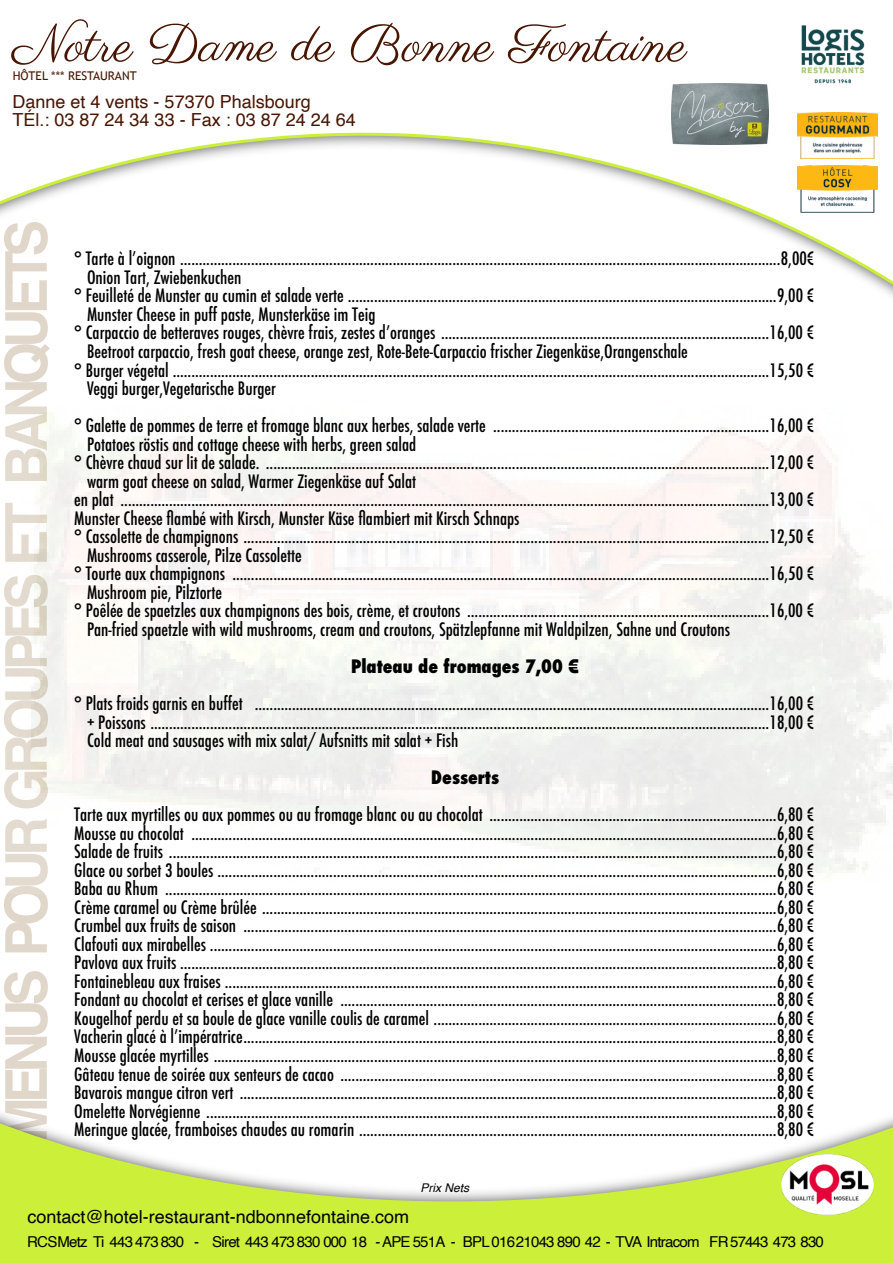
<style>
.page{position:relative;width:893px;height:1263px;background:#fff}
.page>*{position:absolute;margin:0;border:0;box-sizing:border-box;transform-origin:0 0}
.t1{font:700 57.75px "Helvetica";letter-spacing:-.11em;color:#e0d7ca;scale:.95 1}
.t2{font:52.65px "Parisienne";color:#471500}
.t3{font:500 condensed 18px/18.6px "Futura";color:#000;text-align:justify}
.t4{font:18px/18px "Helvetica";color:#471500}
.t5{font:18px "Helvetica";color:#000}
.t6{font:800 condensed 18px "Futura";color:#000}
.t7{font:15px "Helvetica";letter-spacing:-.05em;color:#000}
.t8{font:12px "Trebuchet MS";color:#471500}
.t9{font:italic 12px "Helvetica";color:#000}
</style>
<div class="page">
<svg style="left:0;top:1113px;width:893px;height:150px;fill:#ccf03a"></svg>
<svg style="left:0;top:83px;width:893px;height:213px"></svg>
<img style="left:782px;top:25px;width:102px;height:64px">
<img style="left:782px;top:1154px;width:91px;height:60px">
<img style="left:798px;top:112px;width:79px;height:47px">
<img style="left:672px;top:84px;width:96px;height:60px">
<img style="left:798px;top:165px;width:79px;height:47px">
<h2 class="t2" style="left:13px;top:12px;width:676px">Notre Dame de Bonne Fontaine</h2>
<p class="t8" style="left:13px;top:71px;width:125px">HÔTEL *** RESTAURANT</p>
<p class="t4" style="left:13px;top:94px;width:345px">Danne et 4 vents - 57370 Phalsbourg<br>TÉl.: 03 87 24 34 33 - Fax : 03 87 24 24 64</p>
<h1 class="t1" style="left:3px;top:1143px;width:973px;rotate:-90deg">MENUS POUR GROUPES ET BANQUETS</h1>
<p class="t3" style="left:74px;top:250px;width:742px">° Tarte à lʼoignon .................................................................................................................................................................8,00€</p>
<p class="t3" style="left:87px;top:269px;width:156px">Onion Tart, Zwiebenkuchen</p>
<p class="t3" style="left:74px;top:287px;width:742px">° Feuilleté de Munster au cumin et salade verte ...................................................................................................................9,00 €</p>
<p class="t3" style="left:87px;top:306px;width:290px">Munster Cheese in puff paste, Munsterkäse im Teig</p>
<p class="t3" style="left:74px;top:325px;width:741px">° Carpaccio de betteraves rouges, chèvre frais, zestes dʼoranges ........................................................................................16,00 €</p>
<p class="t3" style="left:87px;top:343px;width:602px">Beetroot carpaccio, fresh goat cheese, orange zest, Rote-Bete-Carpaccio frischer Ziegenkäse,Orangenschale</p>
<p class="t3" style="left:74px;top:362px;width:742px">° Burger végetal ................................................................................................................................................................15,50 €</p>
<p class="t3" style="left:87px;top:380px;width:191px">Veggi burger,Vegetarische Burger</p>
<p class="t3" style="left:74px;top:417px;width:741px">° Galette de pommes de terre et fromage blanc aux herbes, salade verte ..........................................................................16,00 €</p>
<p class="t3" style="left:87px;top:436px;width:331px">Potatoes röstis and cottage cheese with herbs, green salad</p>
<p class="t3" style="left:74px;top:454px;width:742px">° Chèvre chaud sur lit de salade. .......................................................................................................................................12,00 €</p>
<p class="t3" style="left:87px;top:473px;width:331px">warm goat cheese on salad, Warmer Ziegenkäse auf Salat</p>
<p class="t3" style="left:74px;top:491px;width:742px">en plat ..............................................................................................................................................................................13,00 €</p>
<p class="t3" style="left:74px;top:510px;width:447px">Munster Cheese flambé with Kirsch, Munster Käse flambiert mit Kirsch Schnaps</p>
<p class="t3" style="left:74px;top:528px;width:742px">° Cassolette de champignons .............................................................................................................................................12,50 €</p>
<p class="t3" style="left:87px;top:547px;width:216px">Mushrooms casserole, Pilze Cassolette</p>
<p class="t3" style="left:74px;top:565px;width:742px">° Tourte aux champignons ................................................................................................................................................16,50 €</p>
<p class="t3" style="left:87px;top:584px;width:137px">Mushroom pie, Pilztorte</p>
<p class="t3" style="left:74px;top:602px;width:741px">° Poêlée de spaetzles aux champignons des bois, crème, et croutons .................................................................................16,00 €</p>
<p class="t3" style="left:87px;top:621px;width:644px">Pan-fried spaetzle with wild mushrooms, cream and croutons, Spätzlepfanne mit Waldpilzen, Sahne und Croutons</p>
<p class="t6" style="left:351px;top:658px;width:230px">Plateau de fromages 7,00 €</p>
<p class="t3" style="left:87px;top:695px;width:729px;text-indent:-13px">° Plats froids garnis en buffet ..........................................................................................................................................16,00 € + Poissons ......................................................................................................................................................................18,00 € Cold meat and sausages with mix salat/ Aufsnitts mit salat + Fish</p>
<p class="t6" style="left:431px;top:769px;width:69px">Desserts</p>
<p class="t3" style="left:74px;top:806px;width:742px">Tarte aux myrtilles ou aux pommes ou au fromage blanc ou au chocolat .............................................................................6,80 € Mousse au chocolat .............................................................................................................................................................6,80 € Salade de fruits ...................................................................................................................................................................6,80 € Glace ou sorbet 3 boules ......................................................................................................................................................6,80 € Baba au Rhum ....................................................................................................................................................................6,80 € Crème caramel ou Crème brûlée ..........................................................................................................................................6,80 € Crumbel aux fruits de saison ...............................................................................................................................................6,80 € Clafouti aux mirabelles ........................................................................................................................................................6,80 € Pavlova aux fruits ................................................................................................................................................................8,80 € Fontainebleau aux fraises ....................................................................................................................................................6,80 € Fondant au chocolat et cerises et glace vanille .....................................................................................................................8,80 € Kougelhof perdu et sa boule de glace vanille coulis de caramel ............................................................................................6,80 € Vacherin glacé à lʼimpératrice ...............................................................................................................................................8,80 € Mousse glacée myrtilles .......................................................................................................................................................8,80 € Gâteau tenue de soirée aux senteurs de cacao .....................................................................................................................8,80 € Bavarois mangue citron vert ................................................................................................................................................8,80 € Omelette Norvégienne .........................................................................................................................................................8,80 € Meringue glacée, framboises chaudes au romarin ................................................................................................................8,80 €</p>
<p class="t9" style="left:421px;top:1183px;width:50px">Prix Nets</p>
<p class="t5" style="left:28px;top:1209px;width:383px">contact@hotel-restaurant-ndbonnefontaine.com</p>
<p class="t7" style="left:27px;top:1236px;width:798px">RCS Metz Ti 443 473 830 - Siret 443 473 830 000 18 - APE 551A - BPL 016 21043 890 42 - TVA Intracom FR 57443 473 830</p>
</div>
